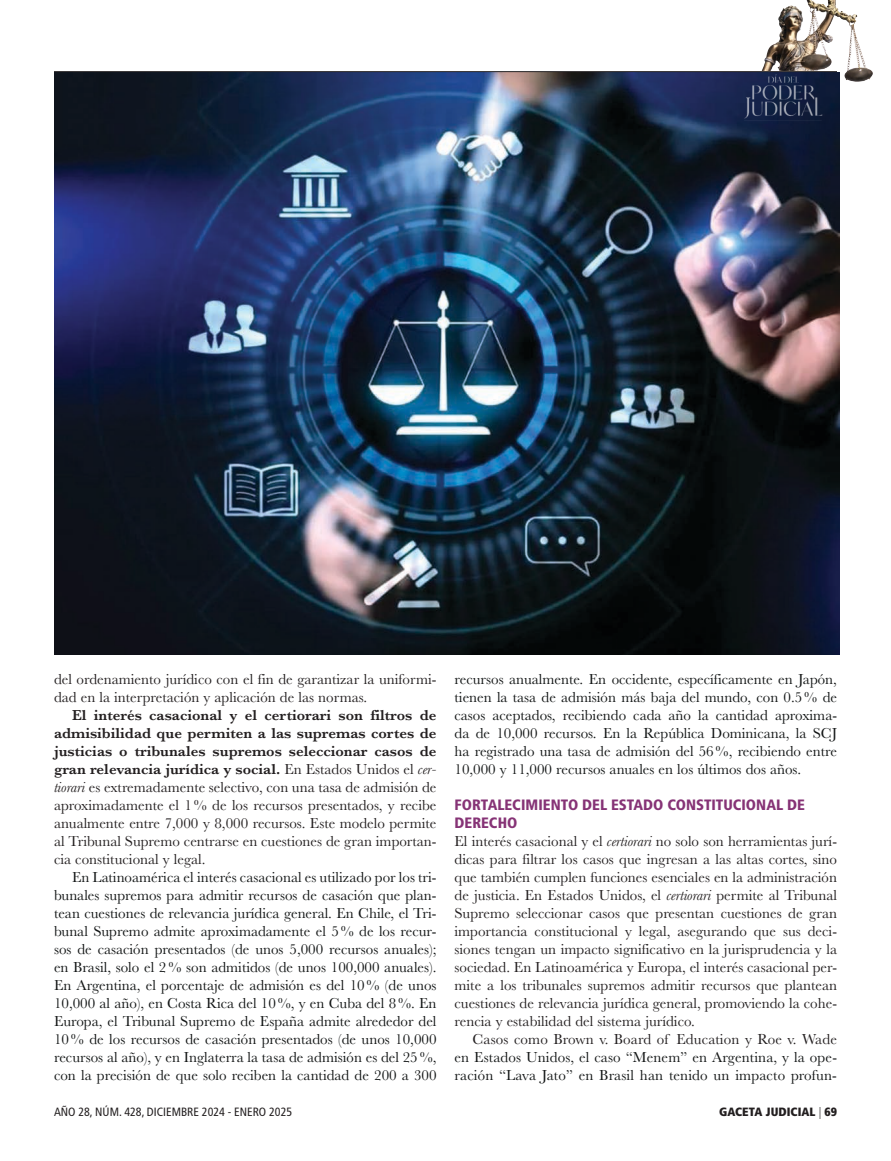
<style>
.page{position:relative;width:891px;height:1161px;background:#fff}
.page>*{position:absolute;margin:0;border:0;box-sizing:border-box;transform-origin:0 0}
.t1{font:15px/18px "Baskerville";color:#231f20;text-align:justify}
.t2{font:15px/18px "Baskerville";color:#121515;text-align:justify}
.t3{font:900 condensed 15px/18px "Frutiger LT Pro";color:#863376}
.t4{font:condensed 12px "Frutiger LT Pro";color:#231f20}
.t5{font:900 condensed 12px "Frutiger LT Pro";color:#231f20}
.s1{font-weight:600}
.s2{font-style:italic}
.s3{font-weight:300}
</style>
<div class="page">
<img style="left:54px;top:72px;width:785px;height:583px">
<hr style="left:54px;top:71px;width:783px;height:1px;background:#231f20">
<img style="left:742px;top:72px;width:82px;height:48px">
<img style="left:762px;top:0;width:111px;height:82px">
<p class="t1" style="left:54px;top:670px;width:384px">del ordenamiento jurídico con el fin de garantizar la uniformi&shy;dad en la interpretación y aplicación de las normas.</p>
<p class="t1" style="left:54px;top:706px;width:384px;text-indent:18px"><span class="s1">El interés casacional y el certiorari son filtros de admisibilidad que permiten a las supremas cortes de justicias o tribunales supremos seleccionar casos de gran relevancia jurídica y social.</span> En Estados Unidos el <span class="s2">cer&shy;tiorari</span> es extremadamente selectivo, con una tasa de admisión de aproximadamente el 1% de los recursos presentados, y recibe anualmente entre 7,000 y 8,000 recursos. Este modelo permite al Tribunal Supremo centrarse en cuestiones de gran importan&shy;cia constitucional y legal.</p>
<p class="t2" style="left:54px;top:868px;width:384px;text-indent:18px">En Latinoamérica el interés casacional es utilizado por los tri&shy;bunales supremos para admitir recursos de casación que plan&shy;tean cuestiones de relevancia jurídica general. En Chile, el Tri&shy;bunal Supremo admite aproximadamente el 5% de los recur&shy;sos de casación presentados (de unos 5,000 recursos anuales); en Brasil, solo el 2% son admitidos (de unos 100,000 anuales).<br>En Argentina, el porcentaje de admisión es del 10% (de unos 10,000 al año), en Costa Rica del 10%, y en Cuba del 8%. En Europa, el Tribunal Supremo de España admite alrededor del 10% de los recursos de casación presentados (de unos 10,000 recursos al año), y en Inglaterra la tasa de admisión es del 25%, con la precisión de que solo reciben la cantidad de 200 a 300</p>
<p class="t2" style="left:455px;top:670px;width:384px">recursos anualmente. En occidente, específicamente en Japón, tienen la tasa de admisión más baja del mundo, con 0.5% de casos aceptados, recibiendo cada año la cantidad aproxima&shy;da de 10,000 recursos. En la República Dominicana, la SCJ ha registrado una tasa de admisión del 56%, recibiendo entre 10,000 y 11,000 recursos anuales en los últimos dos años.</p>
<p class="t3" style="left:455px;top:796px;width:352px">FORTALECIMIENTO DEL ESTADO CONSTITUCIONAL DE<br>DERECHO</p>
<p class="t1" style="left:455px;top:832px;width:384px">El interés casacional y el <span class="s2">certiorari</span> no solo son herramientas jurí&shy;dicas para filtrar los casos que ingresan a las altas cortes, sino que también cumplen funciones esenciales en la administración de justicia. En Estados Unidos, el <span class="s2">certiorari</span> permite al Tribunal Supremo seleccionar casos que presentan cuestiones de gran importancia constitucional y legal, asegurando que sus deci&shy;siones tengan un impacto significativo en la jurisprudencia y la sociedad. En Latinoamérica y Europa, el interés casacional per&shy;mite a los tribunales supremos admitir recursos que plantean cuestiones de relevancia jurídica general, promoviendo la cohe&shy;rencia y estabilidad del sistema jurídico.</p>
<p class="t1" style="left:473px;top:1030px;width:366px">Casos como Brown v. Board of Education y Roe v. Wade</p>
<p class="t2" style="left:455px;top:1048px;width:384px">en Estados Unidos, el caso “Menem” en Argentina, y la ope&shy;ración “Lava Jato” en Brasil han tenido un impacto profun-</p>
<p class="t4" style="left:54px;top:1105px;width:240px">AÑO 28, NÚM. 428, DICIEMBRE 2024 - ENERO 2025</p>
<p class="t5" style="left:719px;top:1104px;width:119px">GACETA JUDICIAL <span class="s3">|</span> 69</p>
</div>
